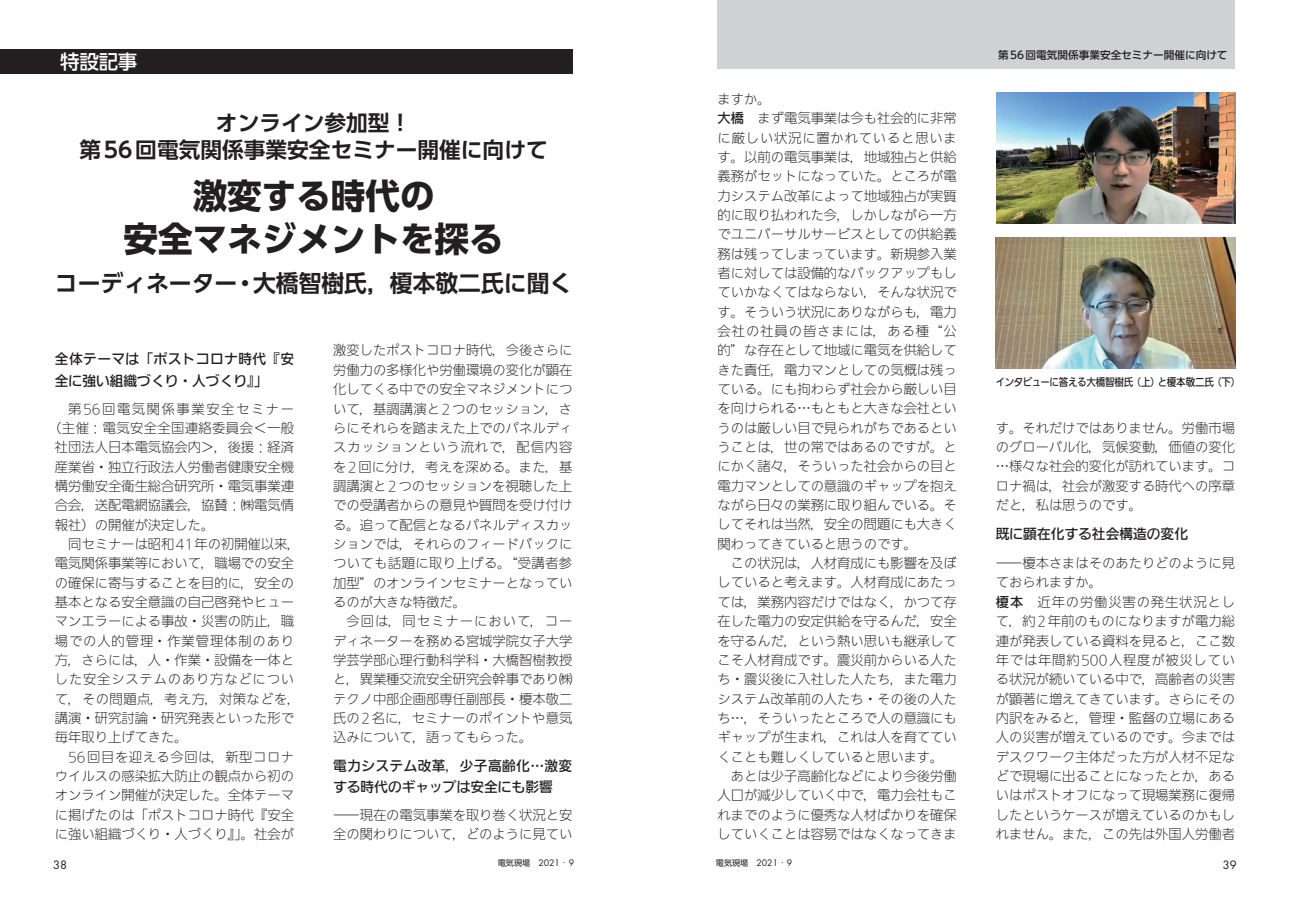
<style>
.page{position:relative;width:1290px;height:911px;background:#fff}
.page>*{position:absolute;margin:0;border:0;box-sizing:border-box;transform-origin:0 0}
.タイトル{font:700 34.5px "UD Shin Go Pro";color:#231f20}
.タイトル-2{font:700 23.38px "UD Shin Go Pro De";color:#231f20}
.タイトル-3{font:700 21.75px "UD Shin Go Pro De";color:#231f20}
.t1{font:500 19.5px "UD Shin Go Pro";color:#fff}
.見出し_3行取り{font:500 13.75px/21.2px "Iwa UD Go Dsp Pro";letter-spacing:.03em;color:#231f20}
.見出し_3行取り-2{font:500 13.75px/21.2px "Iwa UD Go Dsp Pro";color:#231f20}
.見出し_2行取り{font:500 13.75px "Iwa UD Go Dsp Pro";color:#231f20}
.本文{font:300 13.25px/19.4px "Iwa UD Go Hon Pro";color:#231f20;text-align:justify}
.インタビュー{font:300 13.25px/19.4px "Iwa UD Go Hon Pro";color:#231f20;text-align:justify}
.インタビュー-2{font:300 13.25px/19.4px "Iwa UD Go Hon Pro";color:#231f20;scale:2 1}
.本文-2{font:300 13.25px "Iwa UD Go Hon Pro";letter-spacing:.03em;color:#231f20}
.本文-3{font:300 13.25px "Iwa UD Go Hon Pro";letter-spacing:.12em;color:#231f20}
.t2{font:11.25px "Futura";color:#231f20}
.キャプション{font:500 10.62px "Iwa UD Go Hon Pro";letter-spacing:-.035em;color:#231f20;scale:.9 1}
.t3{font:500 10.62px "UD Shin Go Pro";color:#231f20}
.t4{font:8.12px "Shin Go Pro";color:#231f20}
.s1{font-weight:500}
.s2{font-family:"Futura";font-size:8.75px}
.s3{font-weight:300;font-size:8.75px}
</style>
<div class="page">
<div style="left:717px;top:0;width:517px;height:69px;background:#d1d2d4"></div>
<div style="left:0;top:49px;width:572px;height:25px;background:#231f20"></div>
<img style="left:996px;top:237px;width:239px;height:132px">
<img style="left:996px;top:92px;width:239px;height:131px">
<p class="t1" style="left:60px;top:46px;width:79px">特設記事</p>
<p class="タイトル-3" style="left:216px;top:105px;width:197px">オンライン参加型！</p>
<p class="タイトル-3" style="left:80px;top:132px;width:470px">第56回電気関係事業安全セミナー開催に向けて</p>
<p class="タイトル" style="left:193px;top:168px;width:243px">激変する時代の</p>
<p class="タイトル" style="left:124px;top:210px;width:382px">安全マネジメントを探る</p>
<p class="タイトル-2" style="left:55px;top:264px;width:519px">コーディネーター・大橋智樹氏，榎本敬二氏に聞く</p>
<p class="見出し_3行取り" style="left:55px;top:349px;width:241px">全体テーマは「ポストコロナ時代『安全に強い組織づくり・人づくり』」</p>
<p class="本文-3" style="left:68px;top:399px;width:227px">第56回電気関係事業安全セミナー</p>
<p class="本文-2" style="left:48px;top:419px;width:247px">（主催：電気安全全国連絡委員会＜一般</p>
<p class="本文" style="left:55px;top:438px;width:241px">社団法人日本電気協会内＞，後援：経済</p>
<p class="本文" style="left:55px;top:457px;width:241px">産業省・独立行政法人労働者健康安全機</p>
<p class="本文" style="left:55px;top:477px;width:241px">構労働安全衛生総合研究所・電気事業連</p>
<p class="本文" style="left:55px;top:496px;width:241px">合会，送配電網協議会，協賛：㈱電気情</p>
<p class="本文" style="left:55px;top:515px;width:161px">報社）の開催が決定した。</p>
<p class="本文" style="left:55px;top:535px;width:247px;text-align:left;text-indent:13px">同セミナーは昭和41年の初開催以来，電気関係事業等において，職場での安全の確保に寄与することを目的に，安全の基本となる安全意識の自己啓発やヒューマンエラーによる事故・災害の防止，職場での人的管理・作業管理体制のあり方，さらには，人・作業・設備を一体とした安全システムのあり方などについて，その問題点，考え方，対策などを，講演・研究討論・研究発表といった形で毎年取り上げてきた。</p>
<p class="本文" style="left:55px;top:747px;width:241px;text-indent:13px">56回目を迎える今回は，新型コロナウイルスの感染拡大防止の観点から初のオンライン開催が決定した。全体テーマに掲げたのは「ポストコロナ時代『安全に強い組織づくり・人づくり』」。社会が</p>
<p class="本文" style="left:333px;top:341px;width:241px">激変したポストコロナ時代，今後さらに労働力の多様化や労働環境の変化が顕在化してくる中での安全マネジメントについて，基調講演と2つのセッション，さらにそれらを踏まえた上でのパネルディスカッションという流れで，配信内容を2回に分け，考えを深める。また，基調講演と2つのセッションを視聴した上での受講者からの意見や質問を受け付ける。追って配信となるパネルディスカッションでは，それらのフィードバックについても話題に取り上げる。“受講者参加型”のオンラインセミナーとなっているのが大きな特徴だ。</p>
<p class="本文" style="left:333px;top:612px;width:241px;text-indent:13px">今回は，同セミナーにおいて，コーディネーターを務める宮城学院女子大学学芸学部心理行動科学科・大橋智樹教授と，異業種交流安全研究会幹事であり㈱テクノ中部企画部専任副部長・榎本敬二氏の2名に，セミナーのポイントや意気込みについて，語ってもらった。</p>
<p class="見出し_3行取り-2" style="left:333px;top:755px;width:241px">電力システム改革，少子高齢化…激変する時代のギャップは安全にも影響</p>
<p class="インタビュー-2" style="left:333px;top:805px;width:121px">―現在の電気事業を取り巻く状況と安全の関わりについて，どのように見てい</p>
<p class="インタビュー" style="left:718px;top:90px;width:55px">ますか。</p>
<p class="インタビュー" style="left:718px;top:109px;width:241px"><span class="s1">大橋</span>　まず電気事業は今も社会的に非常に厳しい状況に置かれていると思います。以前の電気事業は，地域独占と供給義務がセットになっていた。ところが電力システム改革によって地域独占が実質的に取り払われた今，しかしながら一方でユニバーサルサービスとしての供給義務は残ってしまっています。新規参入業者に対しては設備的なバックアップもしていかなくてはならない，そんな状況です。そういう状況にありながらも，電力会社の社員の皆さまには，ある種“公的”な存在として地域に電気を供給してきた責任，電力マンとしての気概は残っている。にも拘わらず社会から厳しい目を向けられる…もともと大きな会社というのは厳しい目で見られがちであるということは，世の常ではあるのですが。とにかく諸々，そういった社会からの目と電力マンとしての意識のギャップを抱えながら日々の業務に取り組んでいる。そしてそれは当然，安全の問題にも大きく関わってきていると思うのです。</p>
<p class="本文" style="left:718px;top:554px;width:241px;text-indent:13px">この状況は，人材育成にも影響を及ぼしていると考えます。人材育成にあたっては，業務内容だけではなく，かつて存在した電力の安定供給を守るんだ，安全を守るんだ，という熱い思いも継承してこそ人材育成です。震災前からいる人たち・震災後に入社した人たち，また電力システム改革前の人たち・その後の人たち…，そういったところで人の意識にもギャップが生まれ，これは人を育てていくことも難しくしていると思います。</p>
<p class="本文" style="left:718px;top:767px;width:241px;text-indent:13px">あとは少子高齢化などにより今後労働人口が減少していく中で，電力会社もこれまでのように優秀な人材ばかりを確保していくことは容易ではなくなってきま</p>
<p class="t3" style="left:998px;top:46px;width:231px">第56回電気関係事業安全セミナー開催に向けて</p>
<p class="キャプション" style="left:996px;top:374px;width:273px">インタビューに答える大橋智樹氏（上）と榎本敬二氏（下）</p>
<p class="本文" style="left:996px;top:419px;width:241px">す。それだけではありません。労働市場のグローバル化，気候変動，価値の変化…様々な社会的変化が訪れています。コロナ禍は，社会が激変する時代への序章だと，私は思うのです。</p>
<p class="見出し_2行取り" style="left:996px;top:524px;width:194px">既に顕在化する社会構造の変化</p>
<p class="インタビュー-2" style="left:996px;top:554px;width:121px">―榎本さまはそのあたりどのように見ておられますか。</p>
<p class="インタビュー" style="left:996px;top:593px;width:241px"><span class="s1">榎本</span>　近年の労働災害の発生状況として，約2年前のものになりますが電力総連が発表している資料を見ると，ここ数年では年間約500人程度が被災している状況が続いている中で，高齢者の災害が顕著に増えてきています。さらにその内訳をみると，管理・監督の立場にある人の災害が増えているのです。今まではデスクワーク主体だった方が人材不足などで現場に出ることになったとか，あるいはポストオフになって現場業務に復帰したというケースが増えているのかもしれません。また，この先は外国人労働者</p>
<p class="t2" style="left:53px;top:857px;width:15px">38</p>
<p class="t4" style="left:498px;top:856px;width:78px">電気現場　<span class="s2">2021</span><span class="s3">・</span><span class="s2">9</span></p>
<p class="t4" style="left:716px;top:856px;width:78px">電気現場　<span class="s2">2021</span><span class="s3">・</span><span class="s2">9</span></p>
<p class="t2" style="left:1223px;top:857px;width:15px">39</p>
</div>
